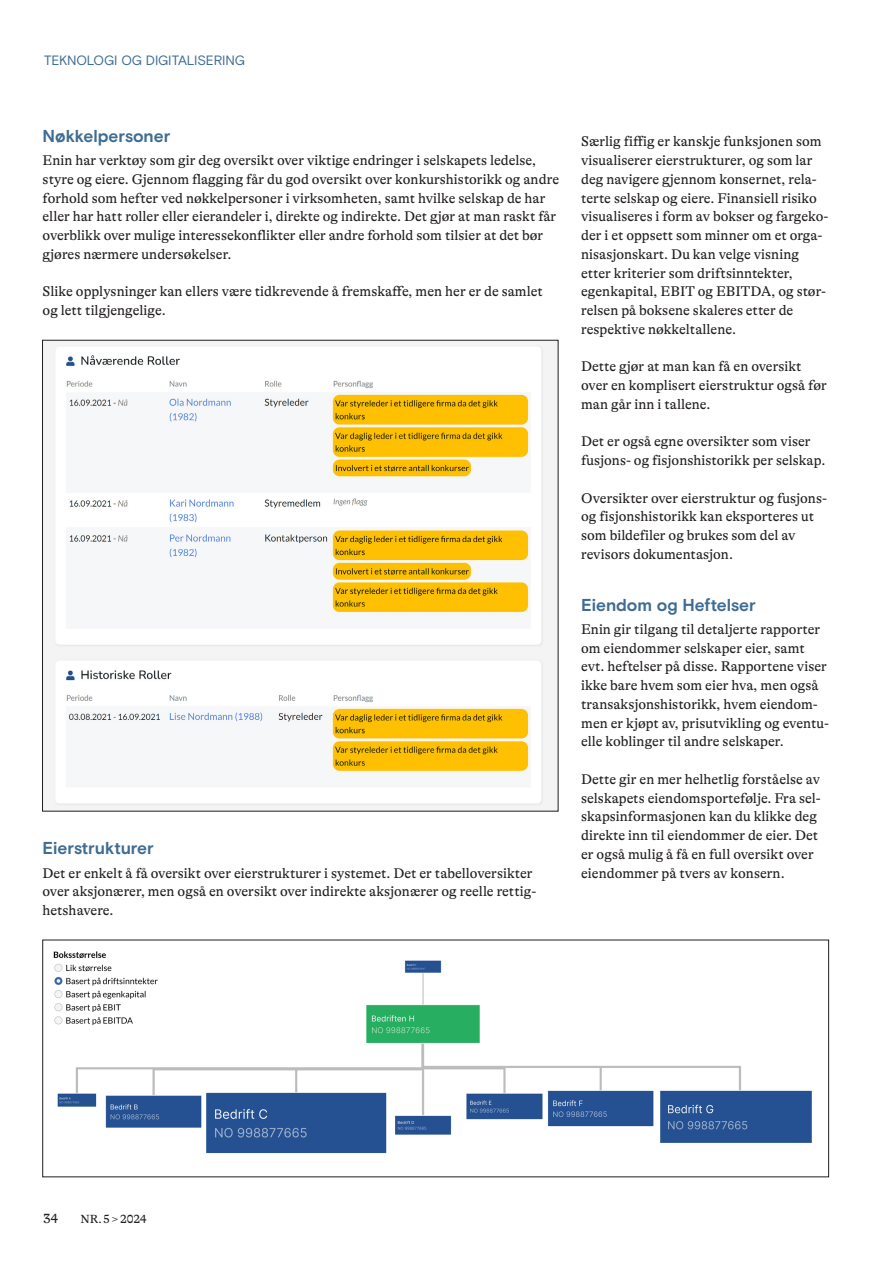
<style>
.page{position:relative;width:893px;height:1263px;background:#fff}
.page>*{position:absolute;margin:0;border:0;box-sizing:border-box;transform-origin:0 0}
.t1{font:700 17.25px "Basis Grotesque Pro";color:#3e6c92}
.t2{font:14.25px/18.8px "GT Alpina";color:#231f20}
.t3{font:13.5px "Basis Grotesque Pro";color:#3e6c92}
.t4{font:13.5px "GT Alpina";color:#231f20}
.t5{font:12px "GT Alpina";letter-spacing:-.005em;color:#231f20}
</style>
<div class="page">
<img style="left:44px;top:342px;width:512px;height:467px">
<img style="left:53px;top:951px;width:759px;height:203px">
<p class="t3" style="left:44px;top:53px;width:17px">TEKNOLOGI</p>
<p class="t3" style="left:121px;top:53px;width:33px">OG DIGITALISERING</p>
<p class="t1" style="left:43px;top:126px;width:129px">Nøkkelpersoner</p>
<p class="t2" style="left:43px;top:151px;width:518px">Enin har verktøy som gir deg oversikt over viktige endringer i selskapets ledelse, styre og eiere. Gjennom flagging får du god oversikt over konkurshistorikk og andre forhold som hefter ved nøkkelpersoner i virksomheten, samt hvilke selskap de har eller har hatt roller eller eierandeler i, direkte og indirekte. Det gjør at man raskt får overblikk over mulige interessekonflikter eller andre forhold som tilsier at det bør gjøres nærmere undersøkelser.</p>
<p class="t2" style="left:43px;top:282px;width:502px">Slike opplysninger kan ellers være tidkrevende å fremskaffe, men her er de samlet og lett tilgjengelige.</p>
<p class="t1" style="left:43px;top:838px;width:113px">Eierstrukturer</p>
<p class="t2" style="left:43px;top:864px;width:495px">Det er enkelt å få oversikt over eierstrukturer i systemet. Det er tabelloversikter over aksjonærer, men også en oversikt over indirekte aksjonærer og reelle rettig&shy;hetshavere.</p>
<p class="t2" style="left:581px;top:132px;width:249px">Særlig fiffig er kanskje funksjonen som visualiserer eierstrukturer, og som lar deg navigere gjennom konsernet, rela&shy;terte selskap og eiere. Finansiell risiko visualiseres i form av bokser og fargeko&shy;der i et oppsett som minner om et orga&shy;nisasjonskart. Du kan velge visning etter kriterier som driftsinntekter, egenkapital, EBIT og EBITDA, og stør&shy;relsen på boksene skaleres etter de respektive nøkkeltallene.</p>
<p class="t2" style="left:581px;top:357px;width:247px">Dette gjør at man kan få en oversikt over en komplisert eierstruktur også før man går inn i tallene.</p>
<p class="t2" style="left:581px;top:432px;width:246px">Det er også egne oversikter som viser fusjons- og fisjonshistorikk per selskap.</p>
<p class="t2" style="left:581px;top:489px;width:246px">Oversikter over eierstruktur og fusjons&shy;og fisjonshistorikk kan eksporteres ut som bildefiler og brukes som del av revisors dokumentasjon.</p>
<p class="t1" style="left:581px;top:594px;width:176px">Eiendom og Heftelser</p>
<p class="t2" style="left:581px;top:620px;width:249px">Enin gir tilgang til detaljerte rapporter om eiendommer selskaper eier, samt evt. heftelser på disse. Rapportene viser ikke bare hvem som eier hva, men også transaksjonshistorikk, hvem eiendom&shy;men er kjøpt av, prisutvikling og eventu&shy;elle koblinger til andre selskaper.</p>
<p class="t2" style="left:581px;top:770px;width:241px">Dette gir en mer helhetlig forståelse av selskapets eiendomsportefølje. Fra sel&shy;skapsinformasjonen kan du klikke deg direkte inn til eiendommer de eier. Det er også mulig å få en full oversikt over eiendommer på tvers av konsern.</p>
<p class="t4" style="left:43px;top:1210px;width:16px">34</p>
<p class="t5" style="left:81px;top:1212px;width:68px">NR. 5 &gt; 2024</p>
</div>
